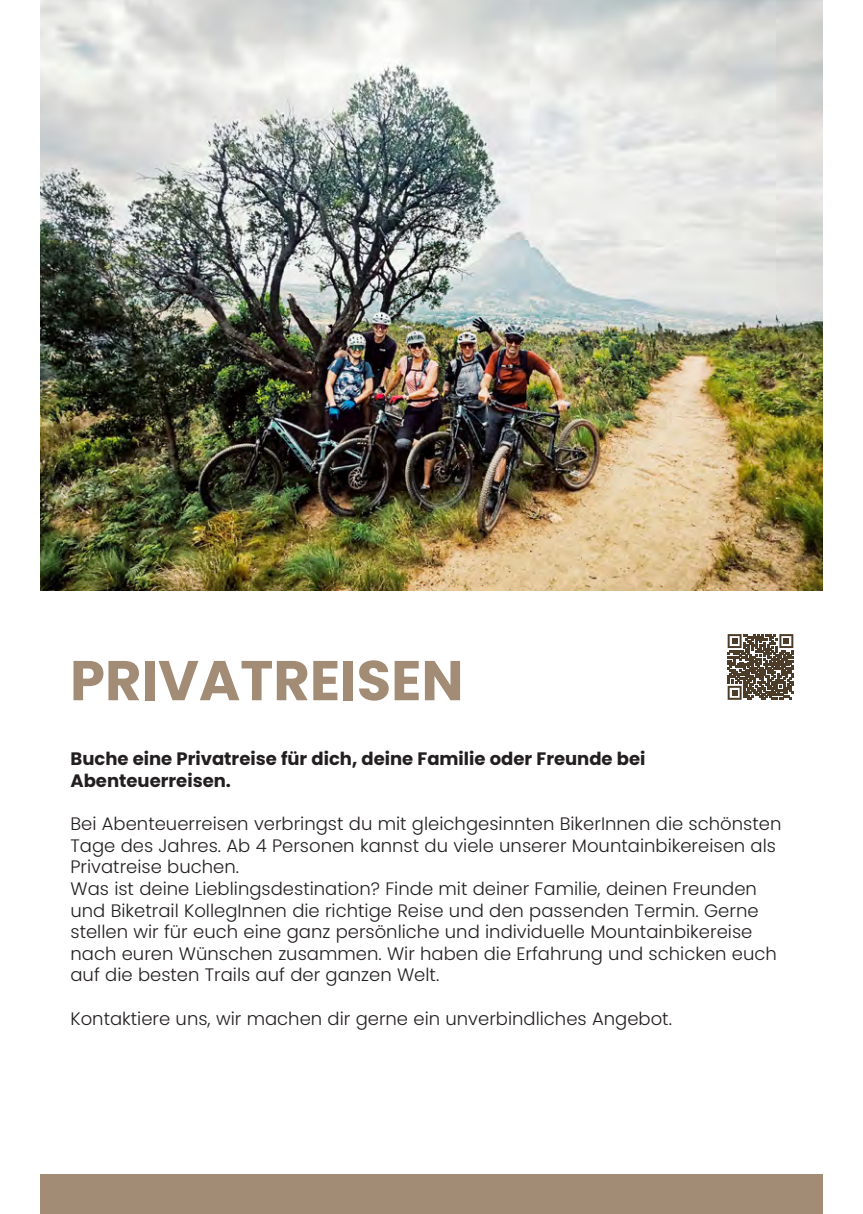
<style>
.page{position:relative;width:863px;height:1214px;background:#fff}
.page>*{position:absolute;margin:0;border:0;box-sizing:border-box;transform-origin:0 0}
.t1{font:700 56px "Poppins";color:#a38c75}
.t2{font:300 18px/21.6px "Poppins";color:#231f20}
.t3{font:700 18px/21.6px "Poppins";color:#231f20}
</style>
<div class="page">
<img style="left:40px;top:0;width:783px;height:590px">
<div style="left:40px;top:1174px;width:783px;height:40px;background:#a38c75"></div>
<svg style="left:727px;top:634px;width:66px;height:66px"></svg>
<h1 class="t1" style="left:70px;top:648px;width:395px">PRIVATREISEN</h1>
<p class="t3" style="left:70px;top:748px;width:576px">Buche eine Privatreise für dich, deine Familie oder Freunde bei<br>Abenteuerreisen.</p>
<p class="t2" style="left:70px;top:813px;width:712px">Bei Abenteuerreisen verbringst du mit gleichgesinnten BikerInnen die schönsten Tage des Jahres. Ab 4 Personen kannst du viele unserer Mountainbikereisen als Privatreise buchen.<br>Was ist deine Lieblingsdestination? Finde mit deiner Familie, deinen Freunden und Biketrail KollegInnen die richtige Reise und den passenden Termin. Gerne stellen wir für euch eine ganz persönliche und individuelle Mountainbikereise nach euren Wünschen zusammen. Wir haben die Erfahrung und schicken euch auf die besten Trails auf der ganzen Welt.</p>
<p class="t2" style="left:70px;top:1007px;width:603px">Kontaktiere uns, wir machen dir gerne ein unverbindliches Angebot.</p>
</div>
